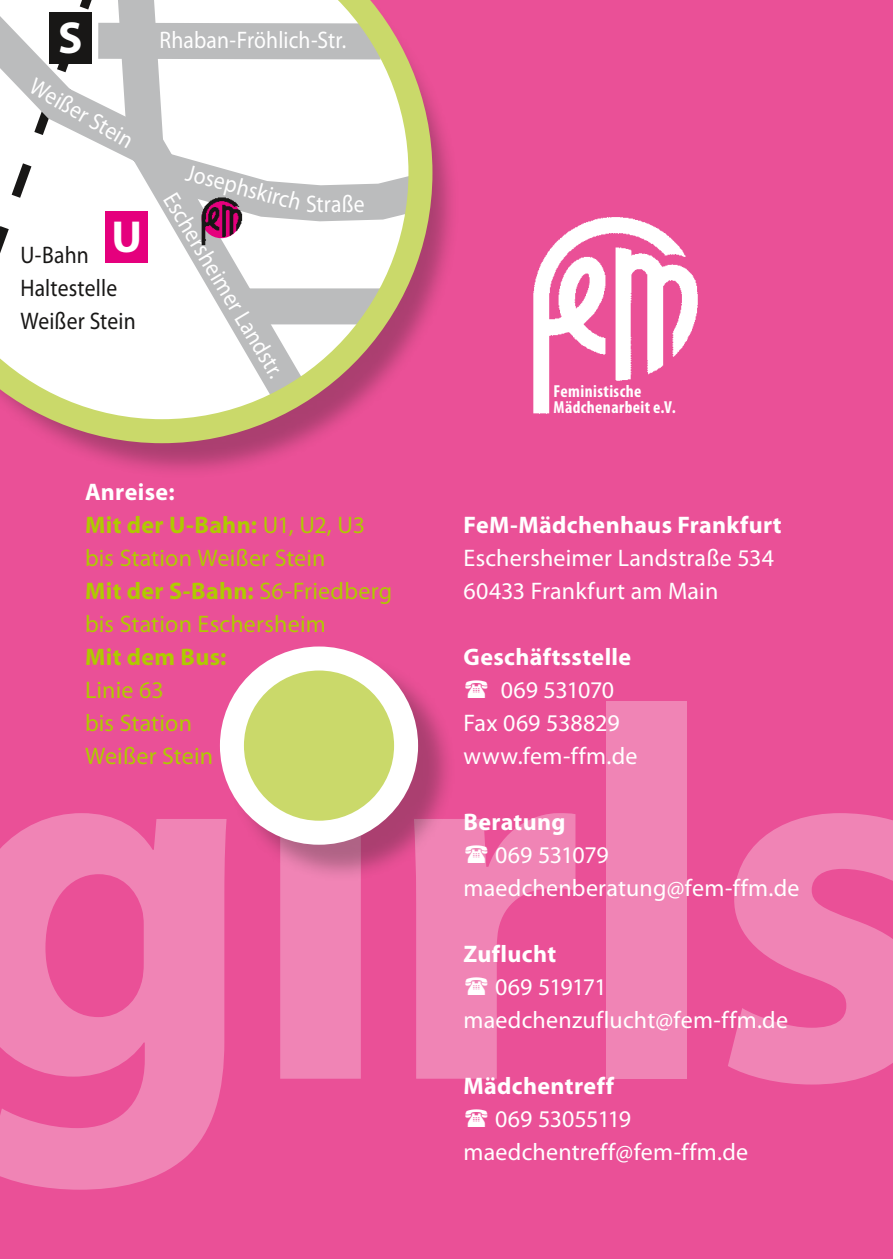
<style>
.page{position:relative;width:893px;height:1259px;background:#ea5097}
.page>*{position:absolute;margin:0;border:0;box-sizing:border-box;transform-origin:0 0}
.t1{font:700 531px "Myriad Pro";letter-spacing:-.02em;color:#fff}
.t2{font:700 45px "Myriad Pro";color:#fff}
.t3{font:24px/33px "Myriad Pro";letter-spacing:.01em;color:#fff}
.t4{font:24px/33px "Myriad Pro";letter-spacing:.005em;color:#afca00}
.t5{font:24px "Myriad Pro";letter-spacing:.01em;color:#fff;scale:.9 1}
.t6{font:700 24px "Myriad Pro";letter-spacing:.015em;color:#fff}
.t7{font:24px/33px "Myriad Pro";letter-spacing:.005em;color:#181716;scale:.9 1}
.t8{font:700 24px "Myriad Pro";letter-spacing:.015em;color:#afca00}
.t9{font:700 condensed 17.4px/16.5px "Myriad Pro";letter-spacing:.025em;color:#fff}
.s1{font-weight:700;color:#fff}
.s2{font-weight:700}
</style>
<div class="page">
<div style="left:0;top:0;width:460px;height:479px;background:#181716;opacity:.3"></div>
<svg style="left:432px;top:0;width:28px;height:270px"></svg>
<svg style="left:0;top:0;width:432px;height:443px;background:#e2d1cf"></svg>
<img style="left:533px;top:217px;width:165px;height:196px">
<div style="left:226px;top:652px;width:231px;height:231px;background:#181716;opacity:.3"></div>
<svg style="left:232px;top:658px;width:174px;height:174px;background:#d1de7f"></svg>
<div style="left:220px;top:646px;width:198px;height:198px;border:24px solid #fff;border-radius:50%"></div>
<img style="left:199px;top:197px;width:45px;height:52px">
<h2 class="t2" style="left:58px;top:8px;width:26px">S</h2>
<p class="t5" style="left:159px;top:25px;width:209px">Rhaban-Fröhlich-Str.</p>
<p class="t5" style="left:39px;top:72px;width:130px;rotate:30deg">Weißer Stein</p>
<h2 class="t2" style="left:111px;top:208px;width:32px">U</h2>
<p class="t7" style="left:20px;top:238px;width:130px">U-Bahn<br>Haltestelle<br>Weißer Stein</p>
<p class="t5" style="left:190px;top:158px;width:133px;rotate:15deg">Josephskirch</p>
<p class="t5" style="left:182px;top:187px;width:237px;rotate:59deg">Eschersheimer Landstr.</p>
<p class="t5" style="left:306px;top:189px;width:67px">Straße</p>
<p class="t9" style="left:553px;top:382px;width:124px">Feministische<br>Mädchenarbeit e.V.</p>
<p class="t4" style="left:85px;top:475px;width:309px"><span class="s1">Anreise:<br></span><span class="s2">Mit der U-Bahn:</span> U1, U2, U3 bis Station Weißer Stein<br><span class="s2">Mit der S-Bahn:</span> S6-Friedberg bis Station Eschersheim</p>
<p class="t8" style="left:85px;top:641px;width:143px">Mit dem Bus:</p>
<p class="t4" style="left:85px;top:673px;width:130px">Linie 63<br>bis Station<br>Weißer Stein</p>
<p class="t6" style="left:463px;top:509px;width:320px">FeM-Mädchenhaus Frankfurt</p>
<p class="t3" style="left:463px;top:541px;width:312px">Eschersheimer Landstraße 534<br>60433 Frankfurt am Main</p>
<p class="t6" style="left:463px;top:641px;width:169px">Geschäftsstelle</p>
<p class="t3" style="left:463px;top:673px;width:175px;text-indent:37px">069 531070<br>Fax 069 538829 www.fem-ffm.de</p>
<h1 class="t1" style="left:-54px;top:553px;width:996px">girls</h1>
<p class="t6" style="left:463px;top:806px;width:104px">Beratung</p>
<p class="t3" style="left:463px;top:838px;width:337px;text-indent:32px">069 531079 maedchenberatung@fem-ffm.de</p>
<p class="t6" style="left:463px;top:938px;width:94px">Zuflucht</p>
<p class="t3" style="left:463px;top:970px;width:326px;text-indent:32px">069 519171 maedchenzuflucht@fem-ffm.de</p>
<p class="t6" style="left:463px;top:1070px;width:152px">Mädchentreff</p>
<p class="t3" style="left:463px;top:1102px;width:286px;text-indent:32px">069 53055119 maedchentreff@fem-ffm.de</p>
</div>
